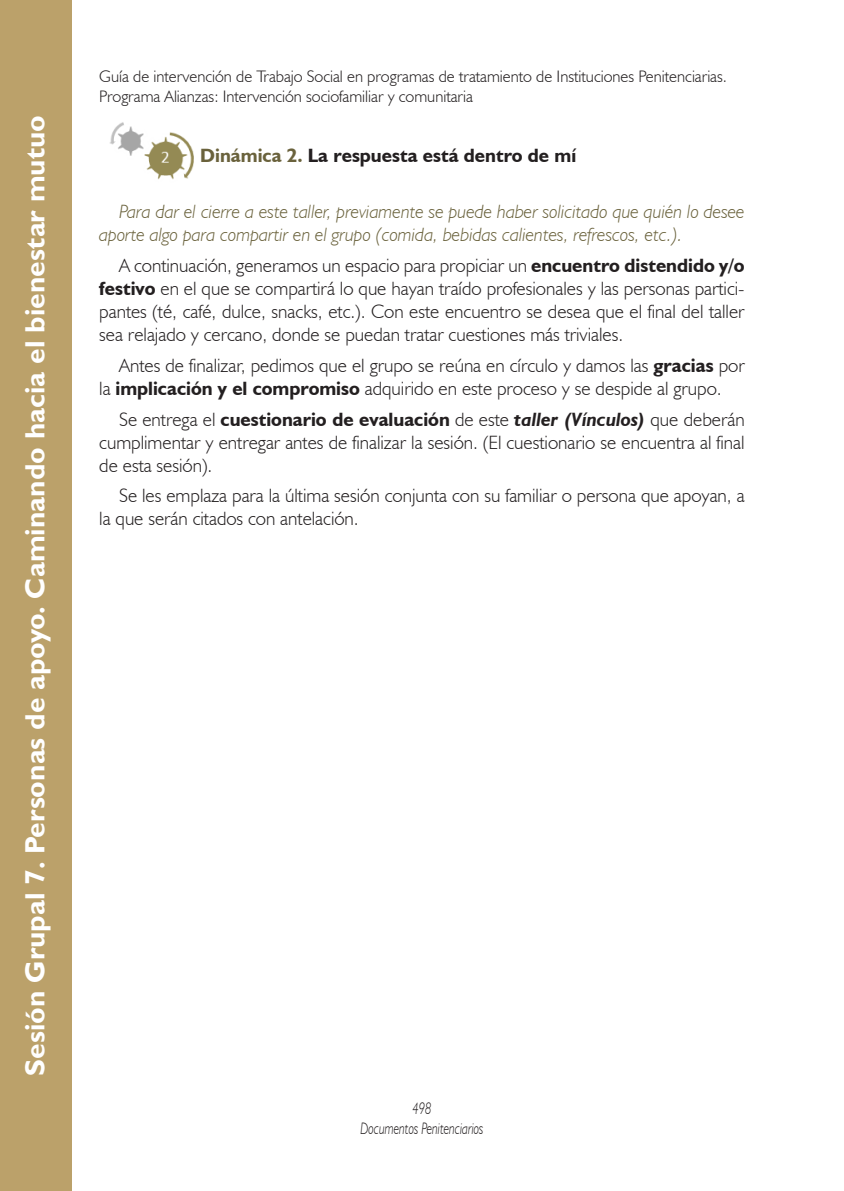
<style>
.page{position:relative;width:844px;height:1191px;background:#fff}
.page>*{position:absolute;margin:0;border:0;box-sizing:border-box;transform-origin:0 0}
.t1{font:700 28px "Gill Sans MT Pro";color:#fff}
.t2{font:300 19.25px/23.1px "Humanist 521 BT";color:#231f20;text-align:justify}
.t3{font:italic 300 19.25px/23.1px "Humanist 521 BT";color:#6a623c}
.t4{font:700 19.25px "Humanist 521 BT";color:#231f20}
.t5{font:300 16.62px/19.9px "Humanist 521 BT";color:#231f20}
.t6{font:italic 300 16.62px/19.9px "Humanist 521 BT";color:#231f20;text-align:center;scale:.75 1}
.s1{color:#6a623c}
.s2{font-weight:700}
.s3{font-weight:700;font-style:italic}
</style>
<div class="page">
<div style="left:0;top:0;width:72px;height:1191px;background:#bba16a"></div>
<img style="left:110px;top:122px;width:83px;height:58px">
<h1 class="t1" style="left:18px;top:1076px;width:962px;rotate:-90deg">Sesión Grupal 7. Personas de apoyo. Caminando hacia el bienestar mutuo</h1>
<p class="t5" style="left:99px;top:66px;width:629px">Guía de intervención de Trabajo Social en programas de tratamiento de Instituciones Penitenciarias.<br>Programa Alianzas: Intervención sociofamiliar y comunitaria</p>
<p class="t4" style="left:200px;top:143px;width:377px"><span class="s1">Dinámica 2.</span> La respuesta está dentro de mí</p>
<p class="t3" style="left:99px;top:200px;width:646px;text-indent:20px">Para dar el cierre a este taller, previamente se puede haber solicitado que quién lo desee aporte algo para compartir en el grupo (comida, bebidas calientes, refrescos, etc.).</p>
<p class="t2" style="left:99px;top:253px;width:646px;text-indent:20px">A continuación, generamos un espacio para propiciar un <span class="s2">encuentro distendido y/o festivo</span> en el que se compartirá lo que hayan traído profesionales y las personas partici&shy;pantes (té, café, dulce, snacks, etc.). Con este encuentro se desea que el final del taller sea relajado y cercano, donde se puedan tratar cuestiones más triviales.</p>
<p class="t2" style="left:99px;top:353px;width:646px;text-indent:20px">Antes de finalizar, pedimos que el grupo se reúna en círculo y damos las <span class="s2">gracias</span> por la <span class="s2">implicación y el compromiso</span> adquirido en este proceso y se despide al grupo.</p>
<p class="t2" style="left:99px;top:407px;width:646px;text-indent:20px">Se entrega el <span class="s2">cuestionario de evaluación</span> de este <span class="s3">taller (Vínculos)</span> que deberán cumplimentar y entregar antes de finalizar la sesión. (El cuestionario se encuentra al final de esta sesión).</p>
<p class="t2" style="left:99px;top:484px;width:646px;text-indent:20px">Se les emplaza para la última sesión conjunta con su familiar o persona que apoyan, a la que serán citados con antelación.</p>
<p class="t6" style="left:360px;top:1098px;width:165px">498<br>Documentos Penitenciarios</p>
</div>
